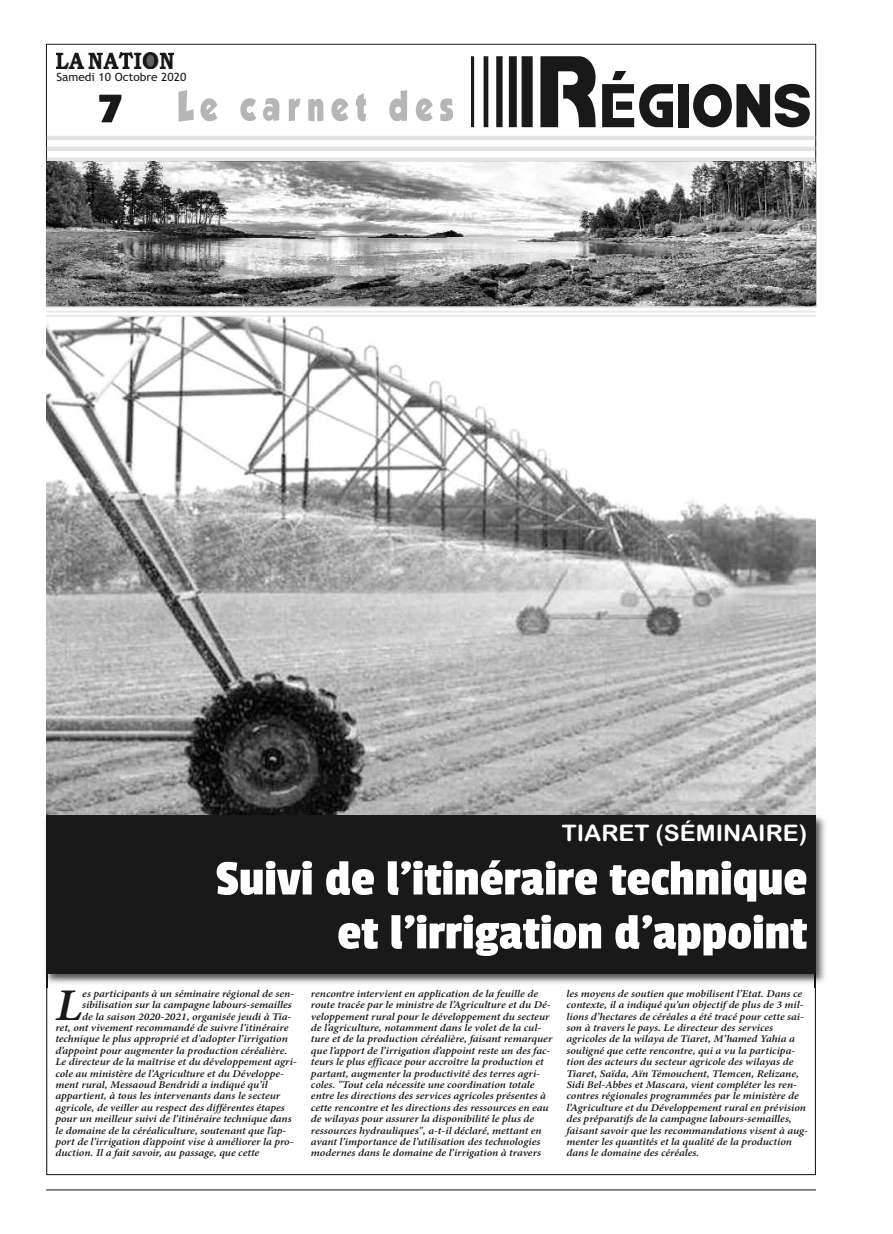
<style>
.page{position:relative;width:893px;height:1234px;background:#fff}
.page>*{position:absolute;margin:0;border:0;box-sizing:border-box;transform-origin:0 0}
.t1{font:67.35px "Bamf";color:#191919;scale:.89 1}
.t2{font:51.75px/53.8px "Passion One";color:#fff;text-align:right;scale:1.05 1}
.t3{font:italic 600 45.3px "Minion Pro";color:#191919;scale:1.1 1}
.t4{font:44.55px "Passion One";color:#191919;scale:1.26 1}
.t5{font:22.8px "Arial Rounded MT Bold";color:#fff;scale:1.05 1}
.t6{font:11.4px "Trebuchet MS";color:#191919;scale:1.05 1}
.t7{font:italic 600 10.35px/11.4px "Minion Pro";letter-spacing:-.005em;color:#191919;scale:1.1 1}
.s1{font-size:110.85px}
</style>
<div class="page">
<img style="left:46px;top:317px;width:770px;height:670px">
<img style="left:816px;top:816px;width:10px;height:168px">
<img style="left:45px;top:822px;width:1px;height:155px">
<img style="left:815px;top:973px;width:1px;height:14px">
<img style="left:46px;top:973px;width:2px;height:14px">
<img style="left:46px;top:810px;width:770px;height:5px">
<div style="left:46px;top:815px;width:770px;height:158px;background:#191919"></div>
<img style="left:46px;top:161px;width:770px;height:145px">
<img style="left:56px;top:53px;width:117px;height:16px">
<svg style="left:178px;top:90px;width:229px;height:32px"></svg>
<hr style="left:47px;top:157px;width:768px;height:4px;background:#e3e3e3">
<hr style="left:47px;top:136px;width:768px;height:4px;background:#e3e3e3">
<hr style="left:47px;top:147px;width:768px;height:4px;background:#e3e3e3">
<hr style="left:46px;top:306px;width:770px;height:2px;background:#e8e8e8">
<hr style="left:46px;top:310px;width:770px;height:2px;background:#e8e8e8">
<hr style="left:46px;top:315px;width:770px;height:2px;background:#e8e8e8">
<hr style="left:46px;top:1188px;width:770px;height:2px;background:#191919">
<p class="t6" style="left:56px;top:70px;width:125px">Samedi 10 Octobre 2020</p>
<h3 class="t4" style="left:99px;top:85px;width:20px">7</h3>
<h1 class="t1" style="left:467px;top:71px;width:389px"><span class="s1">R</span>ÉGIONS</h1>
<h3 class="t5" style="left:562px;top:819px;width:235px">TIARET (SÉMINAIRE)</h3>
<h2 class="t2" style="left:216px;top:850px;width:565px">Suivi de l’itinéraire technique et l’irrigation d’appoint</h2>
<h3 class="t3" style="left:55px;top:987px;width:26px">L</h3>
<p class="t7" style="left:82px;top:988px;width:194px">es participants à un séminaire régional de sen-</p>
<p class="t7" style="left:82px;top:999px;width:192px">sibilisation sur la campagne labours-semailles</p>
<p class="t7" style="left:82px;top:1011px;width:192px">de la saison 2020-2021, organisée jeudi à Tia-</p>
<p class="t7" style="left:55px;top:1022px;width:213px">ret, ont vivement recommandé de suivre l’itinéraire</p>
<p class="t7" style="left:55px;top:1034px;width:213px">technique le plus approprié et d'adopter l’irrigation</p>
<p class="t7" style="left:55px;top:1045px;width:212px">d’appoint pour augmenter la production céréalière.</p>
<p class="t7" style="left:55px;top:1056px;width:221px">Le directeur de la maîtrise et du développement agri-</p>
<p class="t7" style="left:55px;top:1068px;width:209px">cole au ministère de l’Agriculture et du Développe-</p>
<p class="t7" style="left:55px;top:1079px;width:195px">ment rural, Messaoud Bendridi a indiqué qu’il</p>
<p class="t7" style="left:55px;top:1091px;width:206px">appartient, à tous les intervenants dans le secteur</p>
<p class="t7" style="left:55px;top:1102px;width:210px">agricole, de veiller au respect des différentes étapes</p>
<p class="t7" style="left:55px;top:1113px;width:216px">pour un meilleur suivi de l’itinéraire technique dans</p>
<p class="t7" style="left:55px;top:1125px;width:212px">le domaine de la céréaliculture, soutenant que l’ap-</p>
<p class="t7" style="left:55px;top:1136px;width:218px">port de l’irrigation d’appoint vise à améliorer la pro-</p>
<p class="t7" style="left:55px;top:1147px;width:187px">duction. Il a fait savoir, au passage, que cette</p>
<p class="t7" style="left:311px;top:988px;width:221px">rencontre intervient en application de la feuille de route tracée par le ministre de l’Agriculture et du Dé&shy;veloppement rural pour le développement du secteur de l’agriculture, notamment dans le volet de la cul&shy;ture et de la production céréalière, faisant remarquer que l’apport de l’irrigation d’appoint reste un des fac&shy;teurs le plus efficace pour accroître la production et partant, augmenter la productivité des terres agri&shy;coles. "Tout cela nécessite une coordination totale entre les directions des services agricoles présentes à cette rencontre et les directions des ressources en eau de wilayas pour assurer la disponibilité le plus de ressources hydrauliques", a-t-il déclaré, mettant en avant l’importance de l’utilisation des technologies modernes dans le domaine de l’irrigation à travers</p>
<p class="t7" style="left:566px;top:988px;width:221px">les moyens de soutien que mobilisent l’Etat. Dans ce contexte, il a indiqué qu’un objectif de plus de 3 mil&shy;lions d’hectares de céréales a été tracé pour cette sai&shy;son à travers le pays. Le directeur des services agricoles de la wilaya de Tiaret, M’hamed Yahia a souligné que cette rencontre, qui a vu la participa&shy;tion des acteurs du secteur agricole des wilayas de Tiaret, Saïda, Aïn Témouchent, Tlemcen, Relizane, Sidi Bel-Abbes et Mascara, vient compléter les ren&shy;contres régionales programmées par le ministère de l’Agriculture et du Développement rural en prévision des préparatifs de la campagne labours-semailles, faisant savoir que les recommandations visent à aug&shy;menter les quantités et la qualité de la production dans le domaine des céréales.</p>
</div>
